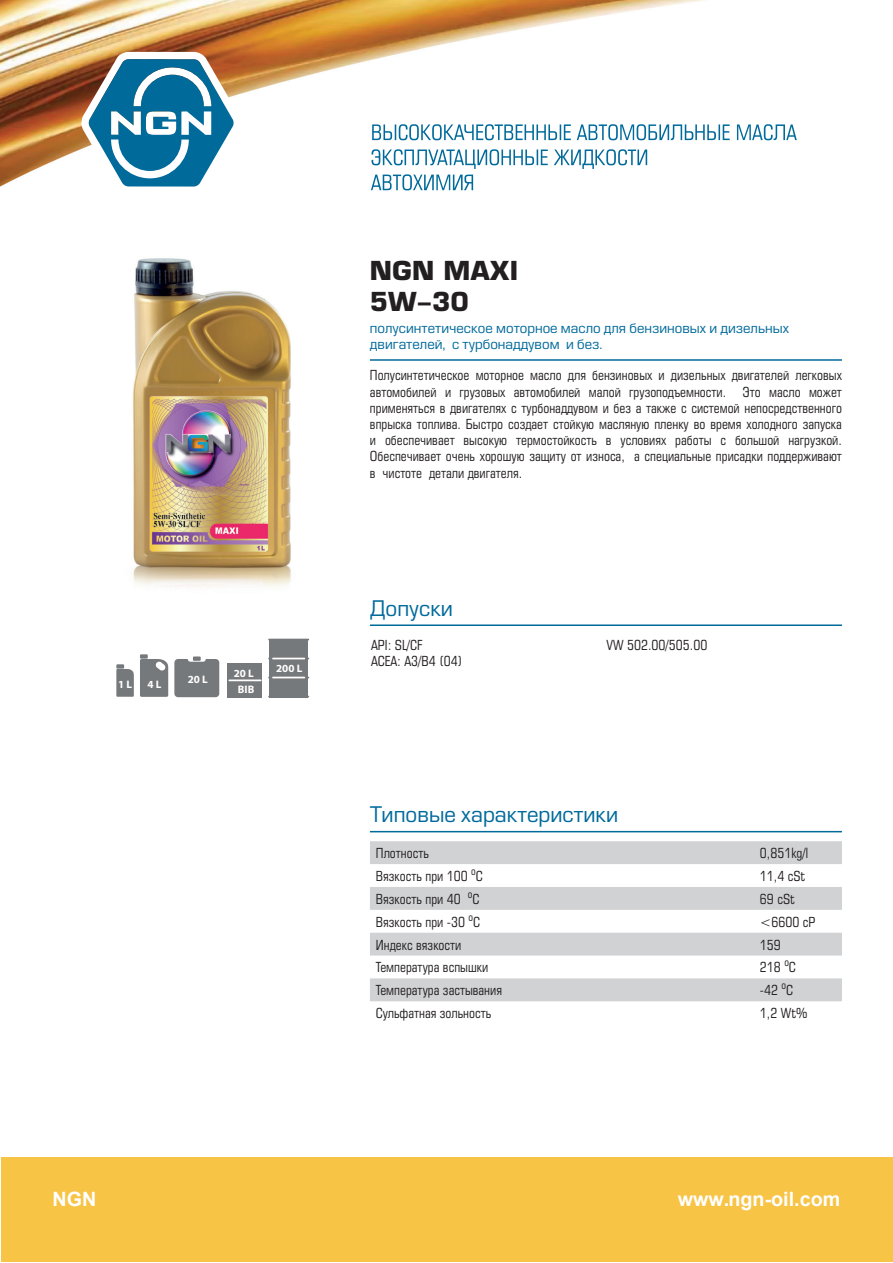
<style>
.page{position:relative;width:893px;height:1263px;background:#fff}
.page>*{position:absolute;margin:0;border:0;box-sizing:border-box;transform-origin:0 0}
.t1{font:700 25.5px/30.6px "Europe C";color:#231f20}
.t2{font:21px "Europe C";color:#006a9b}
.t3{font:700 19.65px "Arial";color:#fff}
.t4{font:13.5px/16.2px "Europe Condensed C";color:#231f20;text-align:justify}
.t5{font:13.5px/16.2px "Europe C";color:#006a9b}
.t6{font:700 10.8px/16.4px "Myriad Pro";color:#fff;text-align:center}
</style>
<div class="page">
<img style="left:0;top:0;width:797px;height:191px">
<svg style="left:81px;top:52px;width:160px;height:139px"></svg>
<svg style="left:372px;top:124px;width:199px;height:16px"></svg>
<svg style="left:577px;top:124px;width:153px;height:16px"></svg>
<svg style="left:737px;top:124px;width:60px;height:16px"></svg>
<svg style="left:554px;top:149px;width:93px;height:20px"></svg>
<svg style="left:371px;top:149px;width:177px;height:41px"></svg>
<div style="left:1px;top:1157px;width:891px;height:105px;background:#f7c446"></div>
<hr style="left:370px;top:359px;width:472px;height:2px;background:#006a9b">
<hr style="left:370px;top:624px;width:472px;height:2px;background:#006a9b">
<hr style="left:370px;top:831px;width:472px;height:1px;background:#006a9b">
<img style="left:133px;top:258px;width:158px;height:329px">
<div style="left:370px;top:841px;width:472px;height:23px;background:#d1d2d4"></div>
<svg style="left:370px;top:887px;width:472px;height:114px;fill:#d1d2d4"></svg>
<div style="left:174px;top:659px;width:45px;height:38px;background:#76797b;border-radius:4px"></div>
<div style="left:188px;top:656px;width:18px;height:6px;background:#fff;border-radius:3px"></div>
<svg style="left:116px;top:669px;width:18px;height:28px"></svg>
<div style="left:116px;top:664px;width:8px;height:5px;background:#76797b"></div>
<div style="left:140px;top:654px;width:8px;height:5px;background:#76797b"></div>
<svg style="left:140px;top:659px;width:28px;height:38px"></svg>
<div style="left:193px;top:656px;width:8px;height:5px;background:#76797b"></div>
<div style="left:228px;top:663px;width:34px;height:34px;background:#76797b"></div>
<div style="left:270px;top:639px;width:38px;height:58px;background:#76797b"></div>
<hr style="left:268px;top:639px;width:41px;height:1px;background:#76797b">
<hr style="left:268px;top:696px;width:41px;height:1px;background:#76797b">
<hr style="left:268px;top:677px;width:41px;height:1px;background:#76797b">
<hr style="left:268px;top:658px;width:41px;height:1px;background:#76797b">
<hr style="left:272px;top:658px;width:33px;height:1px;background:#fff">
<hr style="left:272px;top:677px;width:33px;height:1px;background:#fff">
<hr style="left:228px;top:679px;width:33px;height:2px;background:#fff">
<h1 class="t1" style="left:370px;top:256px;width:150px">NGN MAXI<br>5W-30</h1>
<p class="t5" style="left:370px;top:320px;width:421px">полусинтетическое моторное масло для бензиновых и дизельных двигателей, с турбонаддувом и без.</p>
<p class="t4" style="left:370px;top:367px;width:473px">Полусинтетическое моторное масло для бензиновых и дизельных двигателей легковых автомобилей и грузовых автомобилей малой грузоподъемности. Это масло может применяться в двигателях с турбонаддувом и без а также с системой непосредственного впрыска топлива. Быстро создает стойкую масляную пленку во время холодного запуска и обеспечивает высокую термостойкость в условиях работы с большой нагрузкой.<br>Обеспечивает очень хорошую защиту от износа, а специальные присадки поддерживают в чистоте детали двигателя.</p>
<p class="t6" style="left:118px;top:676px;width:15px">1 L</p>
<p class="t6" style="left:148px;top:676px;width:15px">4 L</p>
<p class="t6" style="left:188px;top:671px;width:22px">20 L</p>
<p class="t6" style="left:234px;top:664px;width:22px">20 L<br>BIB</p>
<p class="t6" style="left:276px;top:660px;width:28px">200 L</p>
<h2 class="t2" style="left:370px;top:596px;width:85px">Допуски</h2>
<p class="t4" style="left:371px;top:637px;width:93px">API: SL/CF<br>ACEA: A3/B4 (04)</p>
<p class="t4" style="left:607px;top:636px;width:102px">VW 502.00/505.00</p>
<h2 class="t2" style="left:370px;top:802px;width:250px">Типовые характеристики</h2>
<p class="t4" style="left:376px;top:845px;width:54px">Плотность</p>
<p class="t4" style="left:760px;top:845px;width:50px">0,851kg/l</p>
<p class="t4" style="left:376px;top:868px;width:108px">Вязкость при 100 <sup>o</sup>C</p>
<p class="t4" style="left:760px;top:868px;width:47px">11,4 cSt</p>
<p class="t4" style="left:376px;top:891px;width:105px">Вязкость при 40 <sup>o</sup>C</p>
<p class="t4" style="left:760px;top:891px;width:36px">69 cSt</p>
<p class="t4" style="left:376px;top:913px;width:105px">Вязкость при -30 <sup>o</sup>C</p>
<p class="t4" style="left:760px;top:913px;width:57px">&lt;6600 cP</p>
<p class="t4" style="left:376px;top:936px;width:87px">Индекс вязкости</p>
<p class="t4" style="left:760px;top:936px;width:22px">159</p>
<p class="t4" style="left:376px;top:959px;width:114px">Температура вспышки</p>
<p class="t4" style="left:760px;top:959px;width:37px">218 <sup>o</sup>C</p>
<p class="t4" style="left:376px;top:982px;width:128px">Температура застывания</p>
<p class="t4" style="left:760px;top:982px;width:35px">-42 <sup>o</sup>C</p>
<p class="t4" style="left:376px;top:1005px;width:117px">Сульфатная зольность</p>
<p class="t4" style="left:760px;top:1005px;width:49px">1,2 Wt%</p>
<h3 class="t3" style="left:53px;top:1185px;width:45px">NGN</h3>
<h3 class="t3" style="left:678px;top:1185px;width:164px">www.ngn-oil.com</h3>
</div>
